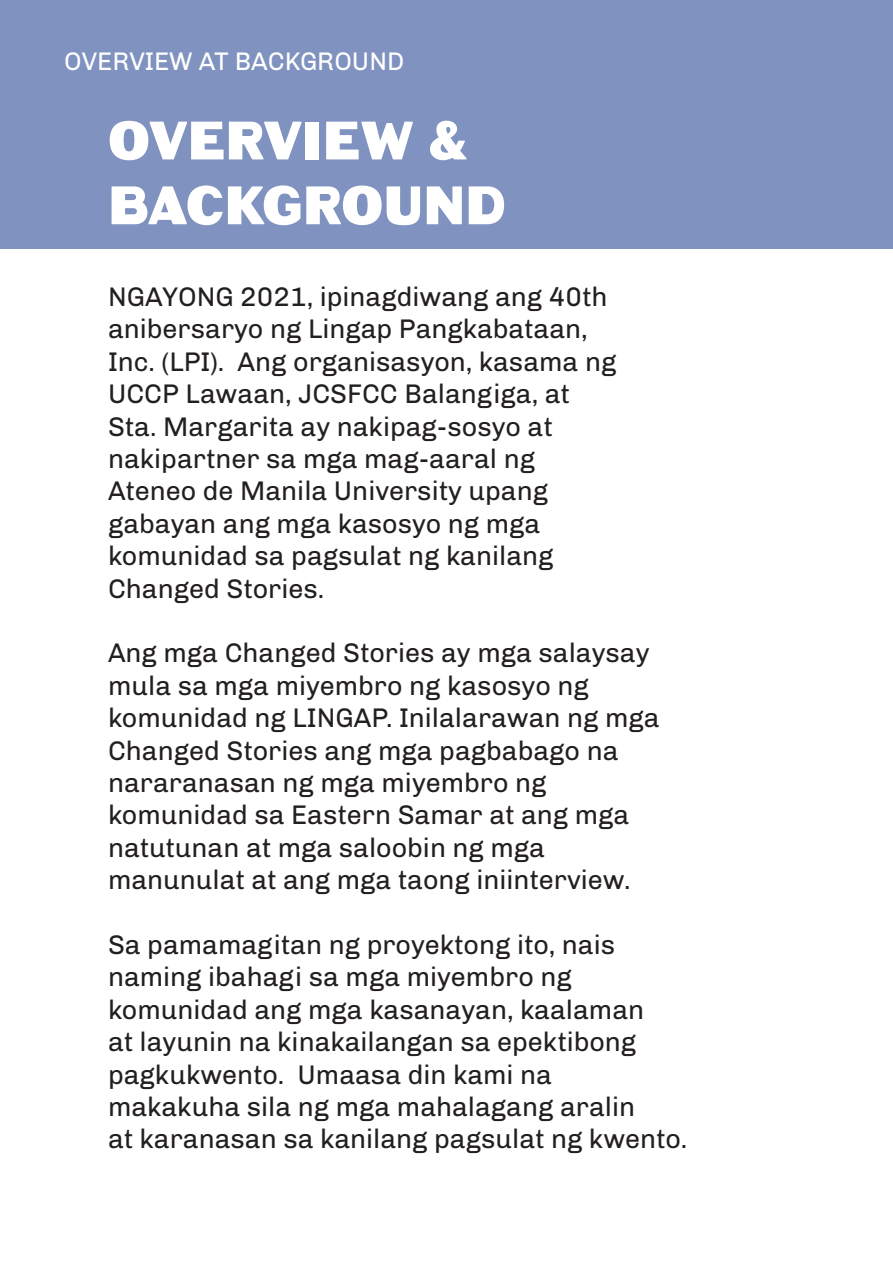
<style>
.page{position:relative;width:893px;height:1263px;background:#fff}
.page>*{position:absolute;margin:0;border:0;box-sizing:border-box;transform-origin:0 0}
.t1{font:54px/64.8px "Bore";color:#fff}
.t2{font:27px/32.4px "Chivo";color:#231f20}
.t3{font:25.5px "Chivo";color:#fff}
</style>
<div class="page">
<div style="left:0;top:0;width:893px;height:248px;background:#8093c0"></div>
<p class="t3" style="left:64px;top:42px;width:341px">OVERVIEW AT BACKGROUND</p>
<h1 class="t1" style="left:108px;top:110px;width:399px">OVERVIEW &amp;<br>BACKGROUND</h1>
<p class="t2" style="left:108px;top:279px;width:510px">NGAYONG 2021, ipinagdiwang ang 40th anibersaryo ng Lingap Pangkabataan, Inc. (LPI). Ang organisasyon, kasama ng UCCP Lawaan, JCSFCC Balangiga, at Sta. Margarita ay nakipag-sosyo at nakipartner sa mga mag-aaral ng Ateneo de Manila University upang gabayan ang mga kasosyo ng mga komunidad sa pagsulat ng kanilang Changed Stories.</p>
<p class="t2" style="left:108px;top:635px;width:553px">Ang mga Changed Stories ay mga salaysay mula sa mga miyembro ng kasosyo ng komunidad ng LINGAP. Inilalarawan ng mga Changed Stories ang mga pagbabago na nararanasan ng mga miyembro ng komunidad sa Eastern Samar at ang mga natutunan at mga saloobin ng mga manunulat at ang mga taong iniinterview.</p>
<p class="t2" style="left:108px;top:927px;width:581px">Sa pamamagitan ng proyektong ito, nais naming ibahagi sa mga miyembro ng komunidad ang mga kasanayan, kaalaman<br>at layunin na kinakailangan sa epektibong pagkukwento. Umaasa din kami na makakuha sila ng mga mahalagang aralin<br>at karanasan sa kanilang pagsulat ng kwento.</p>
</div>
